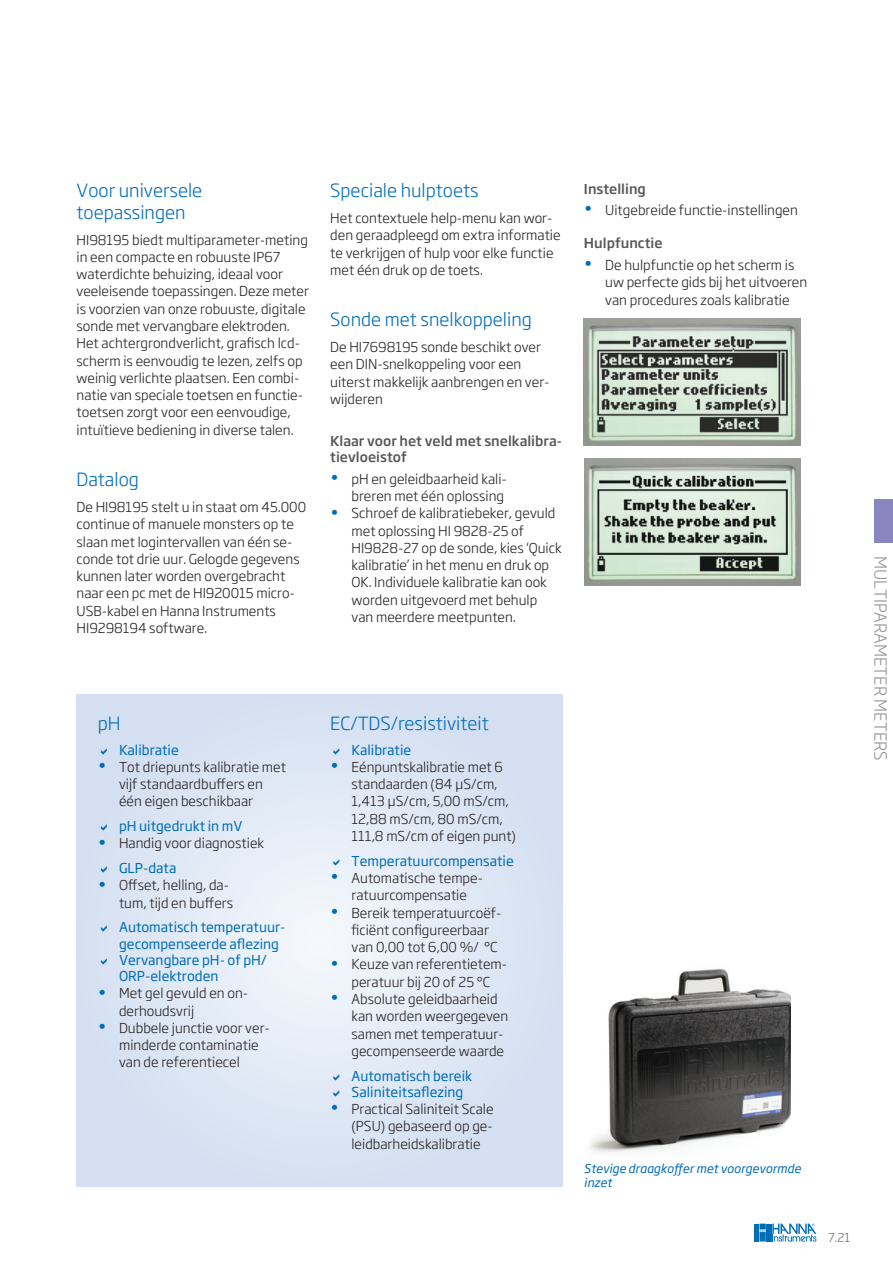
<style>
.page{position:relative;width:893px;height:1263px;background:#fff}
.page>*{position:absolute;margin:0;border:0;box-sizing:border-box;transform-origin:0 0}
.Titel_2{font:300 18px/21.6px "Soho Gothic Pro";color:#006db7}
.t1{font:300 16.5px "Soho Gothic Pro";color:#939598}
.t2{font:300 13.5px/17.2px "Soho Gothic Pro";color:#231f20}
.t3{font:13.5px/16.2px "Soho Gothic Pro";color:#006db7}
.Titel_3{font:500 13.5px/16.2px "Soho Gothic Pro";color:#57585a}
.Bijschrift{font:italic 12px/14.4px "Soho Gothic Pro";color:#006db7}
.t4{font:300 12px "Soho Gothic Pro";color:#6c6d70}
</style>
<div class="page">
<svg style="left:77px;top:694px;width:486px;height:492px;background:#dce6f4"></svg>
<img style="left:590px;top:968px;width:201px;height:185px">
<img style="left:584px;top:319px;width:216px;height:126px">
<img style="left:584px;top:459px;width:217px;height:126px">
<svg style="left:754px;top:1223px;width:62px;height:19px"></svg>
<div style="left:874px;top:500px;width:19px;height:43px;background:#8b86c0"></div>
<svg style="left:101px;top:748px;width:6px;height:6px"></svg>
<svg style="left:101px;top:824px;width:6px;height:7px"></svg>
<svg style="left:101px;top:866px;width:6px;height:7px"></svg>
<svg style="left:101px;top:925px;width:6px;height:7px"></svg>
<svg style="left:101px;top:958px;width:6px;height:6px"></svg>
<svg style="left:334px;top:748px;width:6px;height:6px"></svg>
<svg style="left:334px;top:859px;width:6px;height:6px"></svg>
<svg style="left:334px;top:1074px;width:6px;height:6px"></svg>
<svg style="left:334px;top:1090px;width:6px;height:6px"></svg>
<p class="Titel_2" style="left:77px;top:179px;width:127px">Voor universele toepassingen</p>
<p class="t2" style="left:77px;top:230px;width:234px">HI98195 biedt multiparameter-meting in een compacte en robuuste IP67 waterdichte behuizing, ideaal voor veeleisende toepassingen. Deze meter is voorzien van onze robuuste, digitale sonde met vervangbare elektroden.<br>Het achtergrondverlicht, grafisch lcd&shy;scherm is eenvoudig te lezen, zelfs op weinig verlichte plaatsen. Een combi&shy;natie van speciale toetsen en functie&shy;toetsen zorgt voor een eenvoudige, intuïtieve bediening in diverse talen.</p>
<p class="Titel_2" style="left:77px;top:468px;width:64px">Datalog</p>
<p class="t2" style="left:77px;top:498px;width:231px">De HI98195 stelt u in staat om 45.000 continue of manuele monsters op te slaan met logintervallen van één se&shy;conde tot drie uur. Gelogde gegevens kunnen later worden overgebracht naar een pc met de HI920015 micro-<br>USB-kabel en Hanna Instruments<br>HI9298194 software.</p>
<p class="Titel_2" style="left:330px;top:179px;width:150px">Speciale hulptoets</p>
<p class="t2" style="left:330px;top:209px;width:232px">Het contextuele help-menu kan wor&shy;den geraadpleegd om extra informatie te verkrijgen of hulp voor elke functie met één druk op de toets.</p>
<p class="Titel_2" style="left:330px;top:308px;width:203px">Sonde met snelkoppeling</p>
<p class="t2" style="left:330px;top:338px;width:221px">De HI7698195 sonde beschikt over een DIN-snelkoppeling voor een uiterst makkelijk aanbrengen en ver&shy;wijderen</p>
<p class="Titel_3" style="left:330px;top:432px;width:233px">Klaar voor het veld met snelkalibra&shy;tievloeistof</p>
<p class="t2" style="left:351px;top:469px;width:157px">pH en geleidbaarheid kali&shy;breren met één oplossing</p>
<p class="t2" style="left:351px;top:504px;width:212px">Schroef de kalibratiebeker, gevuld met oplossing HI 9828-25 of<br>HI9828-27 op de sonde, kies ‘Quick kalibratie’ in het menu en druk op<br>OK. Individuele kalibratie kan ook worden uitgevoerd met behulp van meerdere meetpunten.</p>
<p class="Titel_3" style="left:584px;top:180px;width:63px">Instelling</p>
<p class="t2" style="left:605px;top:201px;width:194px">Uitgebreide functie-instellingen</p>
<p class="Titel_3" style="left:584px;top:234px;width:80px">Hulpfunctie</p>
<p class="t2" style="left:605px;top:256px;width:203px">De hulpfunctie op het scherm is uw perfecte gids bij het uitvoeren van procedures zoals kalibratie</p>
<p class="Titel_2" style="left:98px;top:711px;width:24px">pH</p>
<p class="t3" style="left:119px;top:741px;width:61px">Kalibratie</p>
<p class="t2" style="left:119px;top:757px;width:168px">Tot driepunts kalibratie met vijf standaardbuffers en één eigen beschikbaar</p>
<p class="t3" style="left:119px;top:817px;width:125px">pH uitgedrukt in mV</p>
<p class="t2" style="left:119px;top:834px;width:147px">Handig voor diagnostiek</p>
<p class="t3" style="left:119px;top:859px;width:59px">GLP-data</p>
<p class="t2" style="left:119px;top:876px;width:116px">Offset, helling, da&shy;tum, tijd en buffers</p>
<p class="t3" style="left:119px;top:918px;width:168px">Automatisch temperatuur&shy;gecompenseerde aflezing</p>
<p class="t3" style="left:119px;top:951px;width:149px">Vervangbare pH- of pH/<br>ORP-elektroden</p>
<p class="t2" style="left:119px;top:984px;width:131px">Met gel gevuld en on&shy;derhoudsvrij</p>
<p class="t2" style="left:119px;top:1018px;width:152px">Dubbele junctie voor ver&shy;minderde contaminatie van de referentiecel</p>
<p class="Titel_2" style="left:330px;top:711px;width:160px">EC/TDS/resistiviteit</p>
<p class="t3" style="left:351px;top:741px;width:61px">Kalibratie</p>
<p class="t2" style="left:351px;top:757px;width:166px">Eénpuntskalibratie met 6 standaarden (84 µS/cm,<br>1,413 µS/cm, 5,00 mS/cm,<br>12,88 mS/cm, 80 mS/cm,<br>111,8 mS/cm of eigen punt)</p>
<p class="t3" style="left:351px;top:852px;width:164px">Temperatuurcompensatie</p>
<p class="t2" style="left:351px;top:868px;width:133px">Automatische tempe&shy;ratuurcompensatie</p>
<p class="t2" style="left:351px;top:903px;width:151px">Bereik temperatuurcoëf&shy;ficiënt configureerbaar van 0,00 tot 6,00 %/ °C</p>
<p class="t2" style="left:351px;top:955px;width:157px">Keuze van referentietem&shy;peratuur bij 20 of 25 °C</p>
<p class="t2" style="left:351px;top:989px;width:158px">Absolute geleidbaarheid kan worden weergegeven samen met temperatuur&shy;gecompenseerde waarde</p>
<p class="t3" style="left:351px;top:1067px;width:122px">Automatisch bereik</p>
<p class="t3" style="left:351px;top:1083px;width:113px">Saliniteitsaflezing</p>
<p class="t2" style="left:351px;top:1099px;width:144px;text-align:justify">Practical Saliniteit Scale (PSU) gebaseerd op ge&shy;leidbarheidskalibratie</p>
<p class="Bijschrift" style="left:584px;top:1160px;width:219px">Stevige draagkoffer met voorgevormde inzet</p>
<p class="t4" style="left:828px;top:1228px;width:24px">7.21</p>
<p class="t1" style="left:893px;top:556px;width:206px;rotate:90deg">MULTIPARAMETER METERS</p>
</div>
